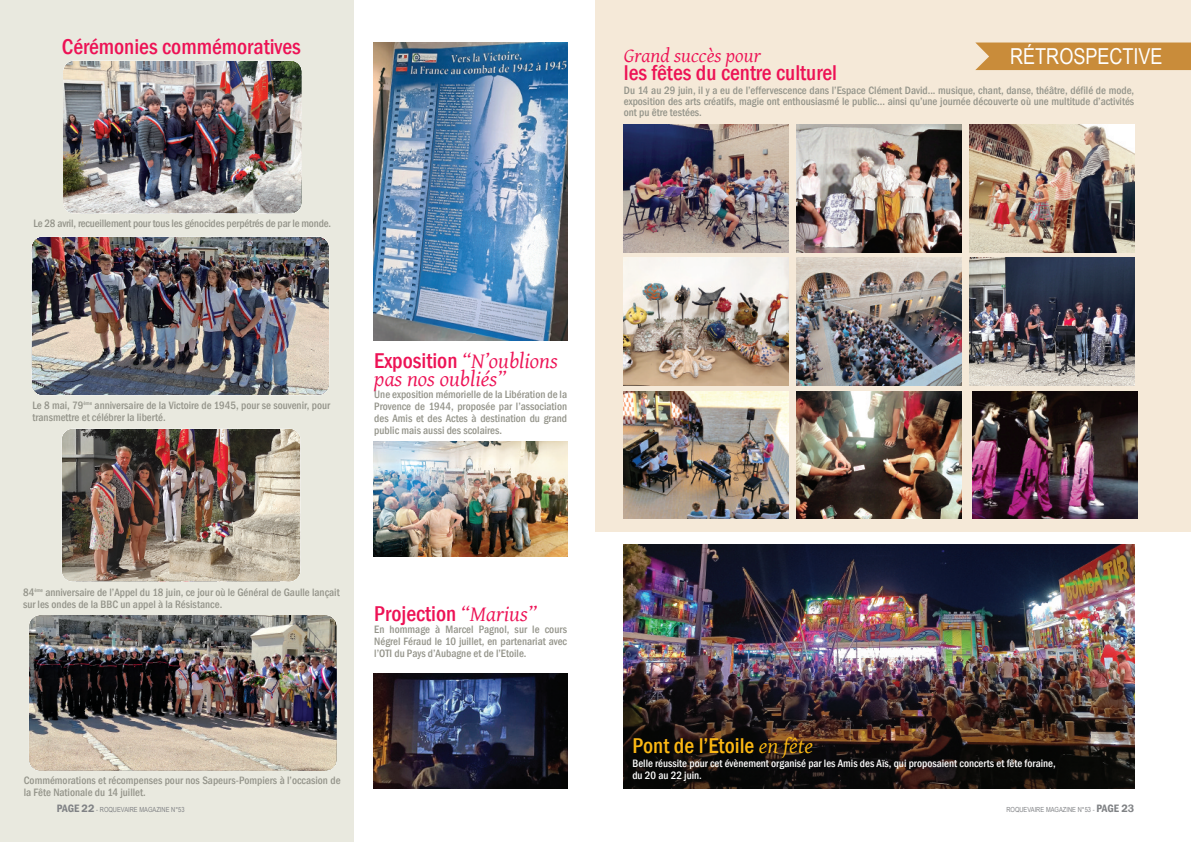
<style>
.page{position:relative;width:1191px;height:842px;background:#fff}
.page>*{position:absolute;margin:0;border:0;box-sizing:border-box;transform-origin:0 0}
.t1{font:500 condensed 22px "Franklin Gothic";color:#ed1255}
.t2{font:italic 22px/18px "Gentium Basic";color:#ed1255}
.t3{font:500 condensed 22px "Franklin Gothic";color:#fcb814}
.t4{font:22px "Arial Narrow";color:#fff}
.t5{font:italic 20px "Gentium Basic";color:#ed1255}
.t6{font:500 condensed 11px/12px "Franklin Gothic";color:#94948a}
.t7{font:500 condensed 11px/12px "Franklin Gothic";color:#fff}
.t8{font:7px "Arial Narrow";color:#808285}
.s1{font-family:"Franklin Gothic";font-weight:500;font-style:normal;font-stretch:condensed}
.s2{font-family:"Gentium Basic";font-weight:400;font-style:italic;font-stretch:normal}
.s3{font-family:"Franklin Gothic";font-weight:600;font-stretch:condensed;font-size:11px}
.s4{font-family:"Franklin Gothic";font-weight:600;font-size:11px}
</style>
<div class="page">
<div style="left:595px;top:0;width:596px;height:532px;background:#f5e9d8"></div>
<div style="left:975px;top:43px;width:216px;height:27px;background:#c98c3a"></div>
<div style="left:0;top:0;width:354px;height:842px;background:#e9e9df"></div>
<img style="left:63px;top:61px;width:239px;height:153px;border-radius:11px">
<img style="left:31px;top:237px;width:298px;height:158px;border-radius:11px">
<img style="left:62px;top:429px;width:238px;height:153px;border-radius:11px">
<img style="left:29px;top:615px;width:308px;height:156px;border-radius:11px">
<img style="left:373px;top:43px;width:194px;height:297px">
<img style="left:373px;top:441px;width:194px;height:115px">
<img style="left:373px;top:673px;width:194px;height:115px">
<img style="left:624px;top:125px;width:164px;height:127px">
<img style="left:797px;top:125px;width:164px;height:127px">
<img style="left:969px;top:125px;width:165px;height:127px">
<img style="left:624px;top:258px;width:164px;height:128px">
<img style="left:797px;top:258px;width:164px;height:128px">
<img style="left:969px;top:258px;width:165px;height:128px">
<img style="left:624px;top:391px;width:164px;height:128px">
<img style="left:797px;top:391px;width:164px;height:128px">
<img style="left:973px;top:391px;width:164px;height:128px">
<img style="left:624px;top:544px;width:510px;height:244px">
<h1 class="t1" style="left:62px;top:34px;width:241px">Cérémonies commémoratives</h1>
<p class="t6" style="left:33px;top:218px;width:299px">Le 28 avril, recueillement pour tous les génocides perpétrés de par le monde.</p>
<p class="t6" style="left:32px;top:399px;width:299px">Le 8 mai, 79<sup>ème</sup> anniversaire de la Victoire de 1945, pour se souvenir, pour transmettre et célébrer la liberté.</p>
<h1 class="t2" style="left:374px;top:352px;width:185px"><span class="s1">Exposition</span> “N’oublions pas nos oubliés”</h1>
<p class="t6" style="left:374px;top:388px;width:194px;text-align:justify">Une exposition mémorielle de la Libération de la Provence de 1944, proposée par l’association des Amis et des Actes à destination du grand public mais aussi des scolaires.</p>
<h2 class="t5" style="left:624px;top:44px;width:138px">Grand succès pour</h2>
<h1 class="t1" style="left:624px;top:60px;width:215px">les fêtes du centre culturel</h1>
<h1 class="t4" style="left:1010px;top:44px;width:154px">RéTROSPECTIVE</h1>
<p class="t6" style="left:624px;top:85px;width:512px;line-height:11px;text-align:justify">Du 14 au 29 juin, il y a eu de l’effervescence dans l’Espace Clément David... musique, chant, danse, théâtre, défilé de mode, exposition des arts créatifs, magie ont enthousiasmé le public... ainsi qu’une journée découverte où une multitude d’activités ont pu être testées.</p>
<p class="t6" style="left:23px;top:586px;width:318px">84<sup>ème</sup> anniversaire de l’Appel du 18 juin, ce jour où le Général de Gaulle lançait sur les ondes de la BBC un appel à la Résistance.</p>
<h1 class="t1" style="left:374px;top:601px;width:164px">Projection <span class="s2">“Marius”</span></h1>
<p class="t6" style="left:374px;top:623px;width:194px;text-align:justify">En hommage à Marcel Pagnol, sur le cours Négrel Féraud le 10 juillet, en partenariat avec l’OTI du Pays d’Aubagne et de l’Etoile.</p>
<p class="t6" style="left:24px;top:774px;width:318px">Commémorations et récompenses pour nos Sapeurs-Pompiers à l’occasion de la Fête Nationale du 14 juillet.</p>
<p class="t8" style="left:57px;top:805px;width:129px"><span class="s3">PAGE</span> <span class="s4">22</span> - ROQUEVAIRE MAGAZINE N°53</p>
<h1 class="t3" style="left:632px;top:733px;width:182px">Pont de l’Etoile <span class="s2">en fête</span></h1>
<p class="t7" style="left:632px;top:758px;width:425px">Belle réussite pour cet évènement organisé par les Amis des Aïs, qui proposaient concerts et fête foraine, du 20 au 22 juin.</p>
<p class="t8" style="left:1006px;top:805px;width:129px">ROQUEVAIRE MAGAZINE N°53 - <span class="s3">PAGE</span> <span class="s4">23</span></p>
</div>
